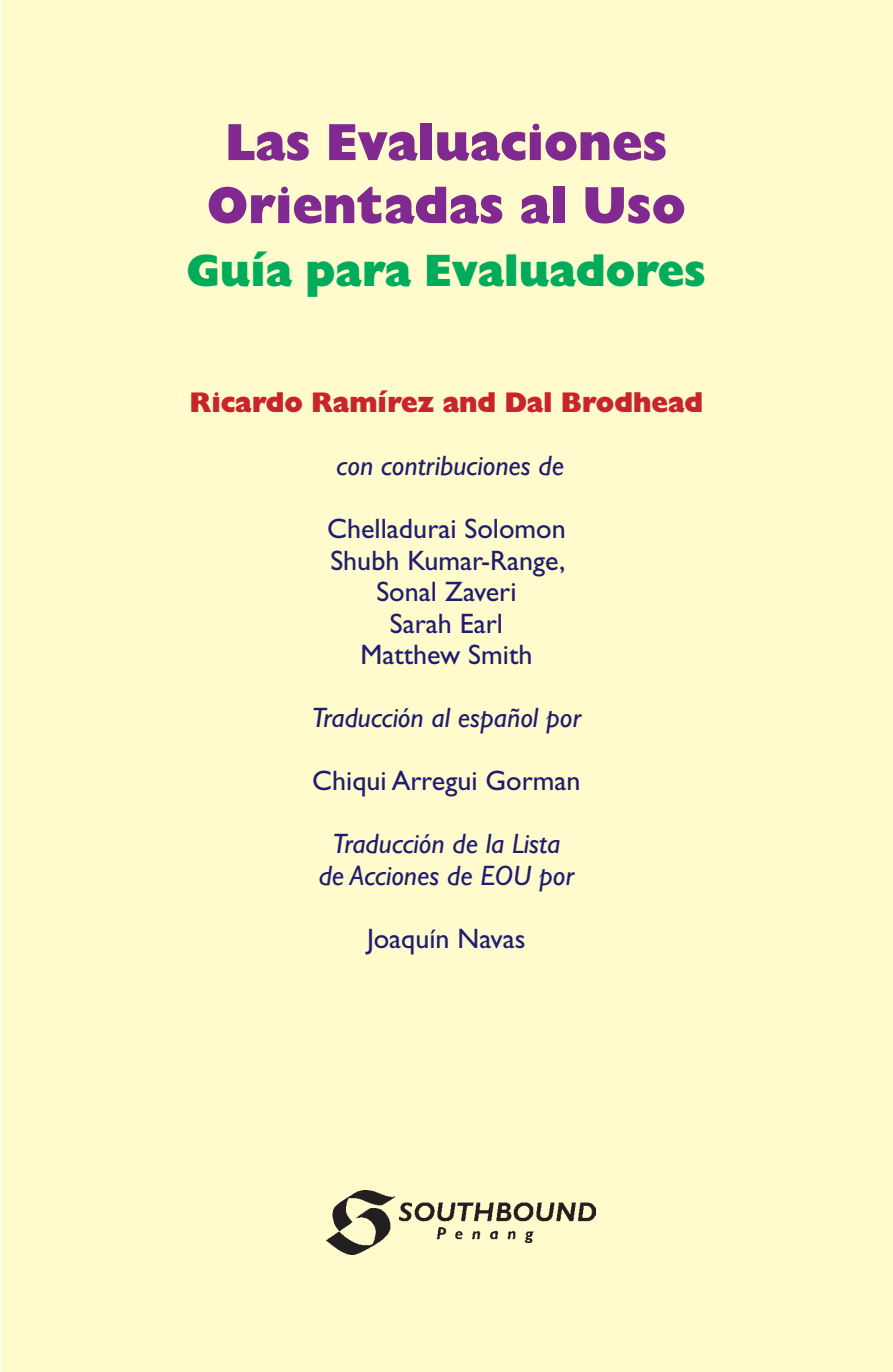
<style>
.page{position:relative;width:893px;height:1372px;background:#fff}
.page>*{position:absolute;margin:0;border:0;box-sizing:border-box;transform-origin:0 0}
.t1{font:51.75px/63px "Gill Sans Std Extra Bold Disp";color:#802990;text-align:center}
.t2{font:45px "Gill Sans Std Extra Bold Disp";color:#00ab5b}
.t3{font:28.12px/31.5px "Gill Sans Std";color:#201c70;text-align:center}
.t4{font:italic 28.12px/31.5px "Gill Sans Std";color:#201c70;text-align:center}
.t5{font:28.12px "Gill Sans Std Extra Bold Disp";color:#c8242b}
</style>
<div class="page">
<div style="left:1px;top:0;width:892px;height:1371px;background:#fffbcc"></div>
<img style="left:327px;top:1190px;width:269px;height:64px">
<h1 class="t1" style="left:207px;top:111px;width:480px">Las Evaluaciones<br>Orientadas al Uso</h1>
<h2 class="t2" style="left:187px;top:244px;width:521px">Guía para Evaluadores</h2>
<p class="t5" style="left:190px;top:386px;width:515px">Ricardo Ramírez and Dal Brodhead</p>
<p class="t4" style="left:337px;top:450px;width:229px">con contribuciones de</p>
<p class="t3" style="left:327px;top:513px;width:240px">Chelladurai Solomon<br>Shubh Kumar-Range,<br>Sonal Zaveri<br>Sarah Earl<br>Matthew Smith</p>
<p class="t4" style="left:312px;top:702px;width:271px">Traducción al español por</p>
<p class="t3" style="left:312px;top:765px;width:270px">Chiqui Arregui Gorman</p>
<p class="t4" style="left:319px;top:828px;width:257px">Traducción de la Lista de Acciones de EOU por</p>
<p class="t3" style="left:367px;top:922px;width:160px">Joaquín Navas</p>
</div>
